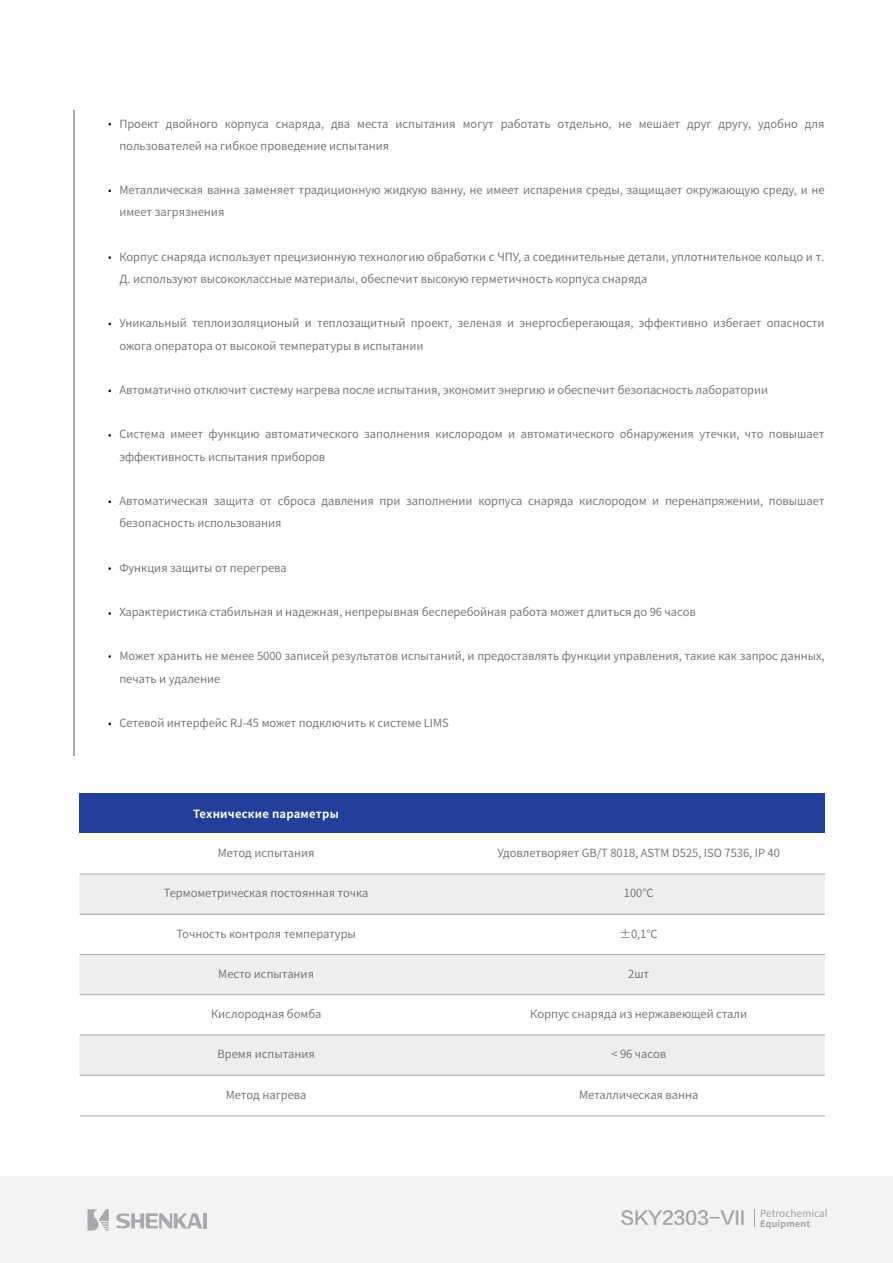
<style>
.page{position:relative;width:893px;height:1263px;background:#fff}
.page>*{position:absolute;margin:0;border:0;box-sizing:border-box;transform-origin:0 0}
.t1{font:18.15px "FZLTZHK GBK1 0";letter-spacing:-.02em;color:#a0a2a4}
.t2{font:11.25px/22.2px "Source Han Sans CN";color:#6c6d70}
.t3{font:700 11.25px "Source Han Sans CN";letter-spacing:.02em;color:#fff}
.t4{font:10.05px "Source Han Sans CN";color:#a2a1a2}
</style>
<div class="page">
<div style="left:0;top:1177px;width:893px;height:86px;background:#f3f3f3"></div>
<svg style="left:87px;top:1209px;width:22px;height:21px"></svg>
<hr style="left:203px;top:1213px;width:4px;height:15px;background:#a8a9ad">
<svg style="left:116px;top:1213px;width:86px;height:15px"></svg>
<hr style="left:73px;top:110px;width:1px;height:645px;background:#a8a9ad">
<div style="left:80px;top:793px;width:745px;height:41px;background:#223f99"></div>
<div style="left:80px;top:874px;width:745px;height:40px;background:#edeeee"></div>
<div style="left:80px;top:954px;width:745px;height:41px;background:#edeeee"></div>
<div style="left:80px;top:1035px;width:745px;height:40px;background:#edeeee"></div>
<hr style="left:80px;top:874px;width:745px;height:1px;background:#a8a9ad">
<hr style="left:80px;top:914px;width:745px;height:1px;background:#a8a9ad">
<hr style="left:80px;top:954px;width:745px;height:1px;background:#a8a9ad">
<hr style="left:80px;top:994px;width:745px;height:1px;background:#a8a9ad">
<hr style="left:80px;top:1035px;width:745px;height:1px;background:#a8a9ad">
<hr style="left:80px;top:1075px;width:745px;height:1px;background:#a8a9ad">
<hr style="left:80px;top:1115px;width:745px;height:1px;background:#a8a9ad">
<p class="t2" style="left:119px;top:113px;width:707px">Проект двойного корпуса снаряда, два места испытания могут работать отдельно, не мешает друг другу, удобно для пользователей на гибкое проведение испытания</p>
<p class="t2" style="left:119px;top:179px;width:707px">Металлическая ванна заменяет традиционную жидкую ванну, не имеет испарения среды, защищает окружающую среду, и не имеет загрязнения</p>
<p class="t2" style="left:119px;top:246px;width:707px">Корпус снаряда использует прецизионную технологию обработки с ЧПУ, а соединительные детали, уплотнительное кольцо и т.<br>Д. используют высококлассные материалы, обеспечит высокую герметичность корпуса снаряда</p>
<p class="t2" style="left:119px;top:312px;width:707px">Уникальный теплоизоляционый и теплозащитный проект, зеленая и энергосберегающая, эффективно избегает опасности ожога оператора от высокой температуры в испытании</p>
<p class="t2" style="left:119px;top:379px;width:650px">Автоматично отключит систему нагрева после испытания, экономит энергию и обеспечит безопасность лаборатории</p>
<p class="t2" style="left:119px;top:423px;width:707px">Система имеет функцию автоматического заполнения кислородом и автоматического обнаружения утечки, что повышает эффективность испытания приборов</p>
<p class="t2" style="left:119px;top:490px;width:707px">Автоматическая защита от сброса давления при заполнении корпуса снаряда кислородом и перенапряжении, повышает безопасность использования</p>
<p class="t2" style="left:119px;top:557px;width:169px">Функция защиты от перегрева</p>
<p class="t2" style="left:119px;top:601px;width:578px">Характеристика стабильная и надежная, непрерывная бесперебойная работа может длиться до 96 часов</p>
<p class="t2" style="left:119px;top:645px;width:707px">Может хранить не менее 5000 записей результатов испытаний, и предоставлять функции управления, такие как запрос данных, печать и удаление</p>
<p class="t2" style="left:119px;top:712px;width:331px">Сетевой интерфейс RJ-45 может подключить к системе LIMS</p>
<p class="t3" style="left:193px;top:807px;width:147px">Технические параметры</p>
<p class="t2" style="left:218px;top:842px;width:98px">Метод испытания</p>
<p class="t2" style="left:164px;top:882px;width:206px">Термометрическая постоянная точка</p>
<p class="t2" style="left:176px;top:922px;width:181px">Точность контроля температуры</p>
<p class="t2" style="left:218px;top:963px;width:97px">Место испытания</p>
<p class="t2" style="left:211px;top:1003px;width:112px">Кислородная бомба</p>
<p class="t2" style="left:217px;top:1043px;width:99px">Время испытания</p>
<p class="t2" style="left:226px;top:1083px;width:82px">Метод нагрева</p>
<p class="t2" style="left:497px;top:842px;width:284px">Удовлетворяет GB/T 8018, ASTM D525, ISO 7536, IP 40</p>
<p class="t2" style="left:624px;top:882px;width:31px">100℃</p>
<p class="t2" style="left:620px;top:922px;width:39px">±0,1℃</p>
<p class="t2" style="left:628px;top:963px;width:23px">2шт</p>
<p class="t2" style="left:530px;top:1003px;width:218px">Корпус снаряда из нержавеющей стали</p>
<p class="t2" style="left:611px;top:1043px;width:56px">&lt; 96 часов</p>
<p class="t2" style="left:579px;top:1084px;width:121px">Металлическая ванна</p>
<p class="t4" style="left:760px;top:1207px;width:69px">Petrochemical</p>
<h1 class="t1" style="left:621px;top:1207px;width:191px">SKY2303-VII <sub>Equipment</sub></h1>
</div>
